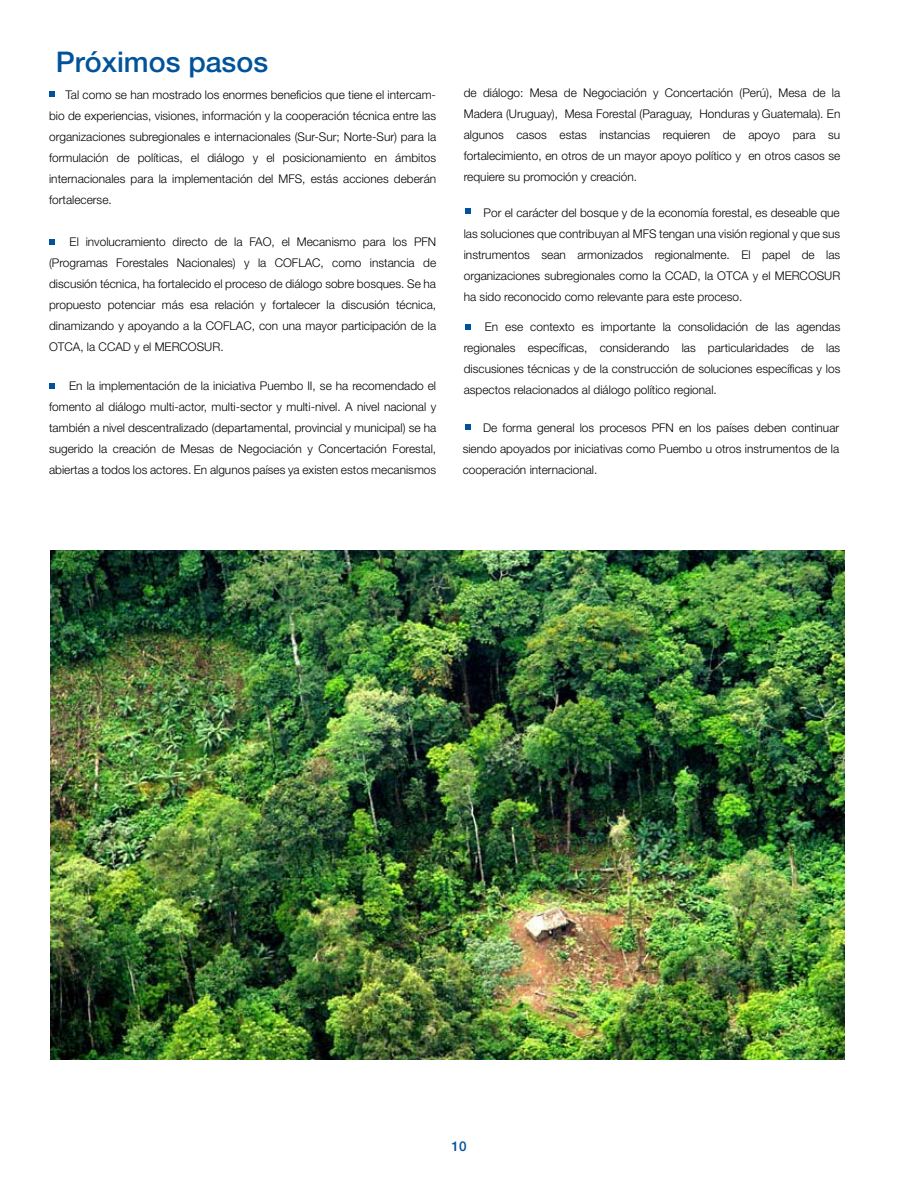
<style>
.page{position:relative;width:918px;height:1188px;background:#fff}
.page>*{position:absolute;margin:0;border:0;box-sizing:border-box;transform-origin:0 0}
.t1{font:500 28.5px "Helvetica Neue";color:#00539b}
.t2{font:500 13.5px "Helvetica Neue";color:#00539b}
.t3{font:300 12px/21px "Helvetica Neue";color:#000;text-align:justify}
</style>
<div class="page">
<svg style="left:49px;top:92px;width:6px;height:5px"></svg>
<svg style="left:465px;top:209px;width:5px;height:5px"></svg>
<svg style="left:465px;top:324px;width:5px;height:6px"></svg>
<svg style="left:465px;top:424px;width:5px;height:5px"></svg>
<svg style="left:49px;top:240px;width:6px;height:5px"></svg>
<svg style="left:49px;top:383px;width:6px;height:5px"></svg>
<img style="left:50px;top:551px;width:794px;height:509px">
<h1 class="t1" style="left:56px;top:45px;width:214px">Próximos pasos</h1>
<p class="t3" style="left:49px;top:84px;width:389px;text-indent:17px">Tal como se han mostrado los enormes beneficios que tiene el intercam&shy;bio de experiencias, visiones, información y la cooperación técnica entre las organizaciones subregionales e internacionales (Sur-Sur; Norte-Sur) para la formulación de políticas, el diálogo y el posicionamiento en ámbitos internacionales para la implementación del MFS, estás acciones deberán fortalecerse.</p>
<p class="t3" style="left:49px;top:231px;width:389px;text-indent:21px">El involucramiento directo de la FAO, el Mecanismo para los PFN (Programas Forestales Nacionales) y la COFLAC, como instancia de discusión técnica, ha fortalecido el proceso de diálogo sobre bosques. Se ha propuesto potenciar más esa relación y fortalecer la discusión técnica, dinamizando y apoyando a la COFLAC, con una mayor participación de la OTCA, la CCAD y el MERCOSUR.</p>
<p class="t3" style="left:49px;top:375px;width:389px;text-indent:20px">En la implementación de la iniciativa Puembo II, se ha recomendado el fomento al diálogo multi-actor, multi-sector y multi-nivel. A nivel nacional y también a nivel descentralizado (departamental, provincial y municipal) se ha sugerido la creación de Mesas de Negociación y Concertación Forestal, abiertas a todos los actores. En algunos países ya existen estos mecanismos</p>
<p class="t3" style="left:464px;top:82px;width:378px">de diálogo: Mesa de Negociación y Concertación (Perú), Mesa de la Madera (Uruguay), Mesa Forestal (Paraguay, Honduras y Guatemala). En algunos casos estas instancias requieren de apoyo para su fortalecimiento, en otros de un mayor apoyo político y en otros casos se requiere su promoción y creación.</p>
<p class="t3" style="left:464px;top:202px;width:378px;text-indent:20px">Por el carácter del bosque y de la economía forestal, es deseable que las soluciones que contribuyan al MFS tengan una visión regional y que sus instrumentos sean armonizados regionalmente. El papel de las organizaciones subregionales como la CCAD, la OTCA y el MERCOSUR ha sido reconocido como relevante para este proceso.</p>
<p class="t3" style="left:464px;top:316px;width:378px;text-indent:21px">En ese contexto es importante la consolidación de las agendas regionales específicas, considerando las particularidades de las discusiones técnicas y de la construcción de soluciones específicas y los aspectos relacionados al diálogo político regional.</p>
<p class="t3" style="left:463px;top:417px;width:378px;text-indent:20px">De forma general los procesos PFN en los países deben continuar siendo apoyados por iniciativas como Puembo u otros instrumentos de la cooperación internacional.</p>
<p class="t2" style="left:451px;top:1138px;width:17px">10</p>
</div>
